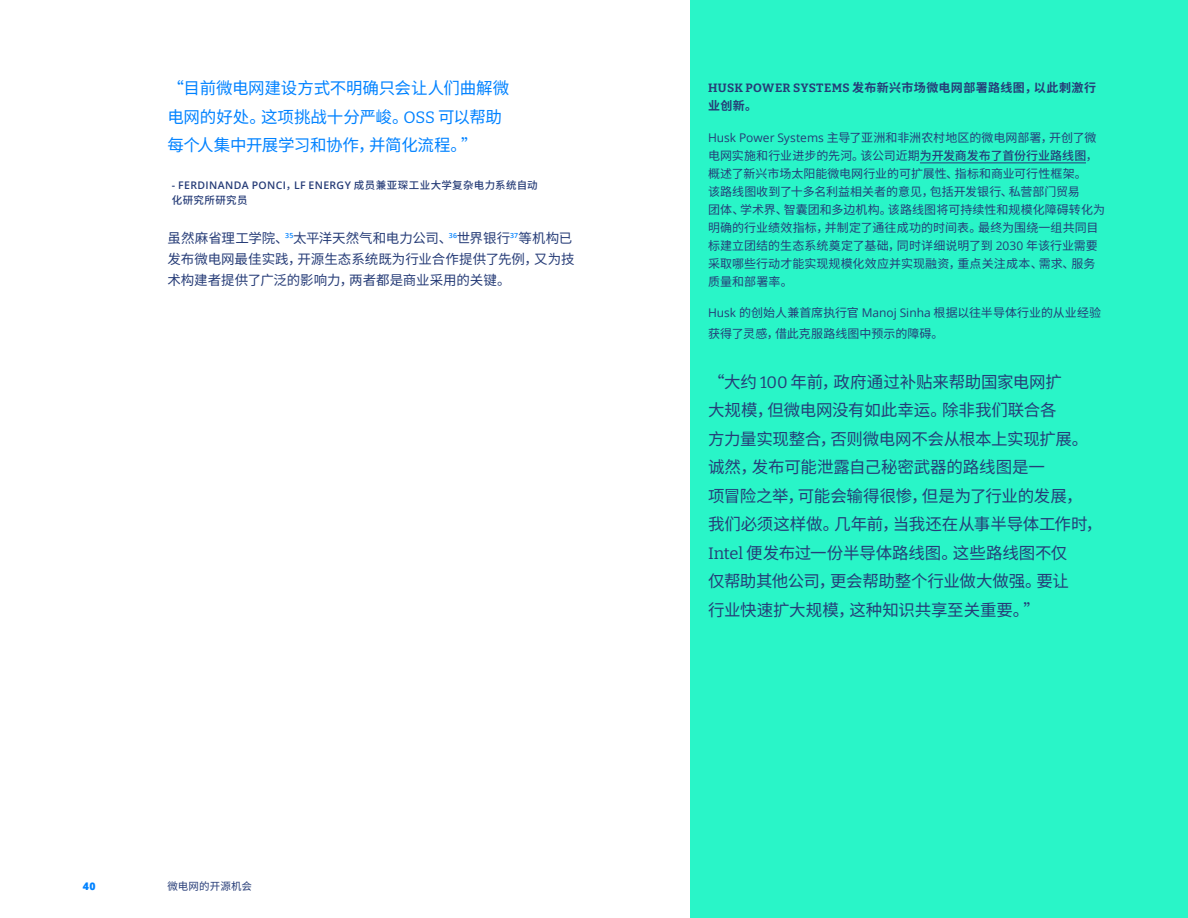
<style>
.page{position:relative;width:1188px;height:918px;background:#fff}
.page>*{position:absolute;margin:0;border:0;box-sizing:border-box;transform-origin:0 0}
.Pull_Quote{font:16.5px/28.5px "Noto Sans CJ Ksc";letter-spacing:-.015em;color:#263c77}
.Pull_Quote-2{font:16.5px/28.5px "Noto Sans CJ Ksc";letter-spacing:-.015em;color:#0082ff}
.Body{font:13.5px/21px "Noto Sans CJ Ksc";letter-spacing:-.005em;color:#263c77}
.Body-2{font:12px/18px "Noto Sans CJ Ksc";color:#263c77}
.Body-3{font:700 12px/18px "Noto Sans CJ Ksc";letter-spacing:.035em;color:#263c77}
.Quote_Attribute{font:500 10.5px/15px "Noto Sans CJ Ksc";letter-spacing:.03em;color:#263c77}
.t1{font:10.5px "Noto Sans CJ Ksc";letter-spacing:.01em;color:#263c77}
.t2{font:800 10.5px "Open Sans";color:#0082ff}
.s1{font-family:"Bitter";font-weight:100}
.s2{font-family:"Open Sans";font-weight:600}
.s3{font-family:"Open Sans"}
.s4{font-weight:500}
</style>
<div class="page">
<div style="left:690px;top:0;width:498px;height:918px;background:#29f5c8"></div>
<hr style="left:920px;top:163px;width:166px;height:1px;background:#263c77">
<p class="Pull_Quote-2" style="left:167px;top:74px;width:343px">“目前微电网建设方式不明确只会让人们曲解微电网的好处。这项挑战十分严峻。<span class="s1">OSS</span> 可以帮助每个人集中开展学习和协作，并简化流程。”</p>
<p class="Quote_Attribute" style="left:172px;top:178px;width:367px"><span class="s2">- FERDINANDA PONCI</span>，<span class="s2">LF ENERGY</span> 成员兼亚琛工业大学复杂电力系统自动化研究所研究员</p>
<p class="Body" style="left:167px;top:228px;width:409px">虽然麻省理工学院、<sup>35</sup>太平洋天然气和电力公司、<sup>36</sup>世界银行<sup>37</sup>等机构已发布微电网最佳实践，开源生态系统既为行业合作提供了先例，又为技术构建者提供了广泛的影响力，两者都是商业采用的关键。</p>
<p class="t2" style="left:83px;top:878px;width:14px">40</p>
<p class="t1" style="left:167px;top:880px;width:86px">微电网的开源机会</p>
<p class="Body-3" style="left:708px;top:79px;width:390px"><span class="s1">HUSK POWER SYSTEMS</span> 发布新兴市场微电网部署路线图，以此刺激行业创新。</p>
<p class="Body-2" style="left:708px;top:129px;width:399px"><span class="s3">Husk Power Systems</span> 主导了亚洲和非洲农村地区的微电网部署，开创了微电网实施和行业进步的先河。该公司近期<span class="s4">为开发商发布了首份行业路线图</span>，概述了新兴市场太阳能微电网行业的可扩展性、指标和商业可行性框架。<br>该路线图收到了十多名利益相关者的意见，包括开发银行、私营部门贸易<br>团体、学术界、智囊团和多边机构。该路线图将可持续性和规模化障碍转化为明确的行业绩效指标，并制定了通往成功的时间表。最终为围绕一组共同目标建立团结的生态系统奠定了基础，同时详细说明了到 <span class="s3">2030</span> 年该行业需要采取哪些行动才能实现规模化效应并实现融资，重点关注成本、需求、服务质量和部署率。</p>
<p class="Body-2" style="left:708px;top:303px;width:395px;line-height:21px"><span class="s3">Husk</span> 的创始人兼首席执行官 <span class="s3">Manoj Sinha</span> 根据以往半导体行业的从业经验获得了灵感，借此克服路线图中预示的障碍。</p>
<p class="Pull_Quote" style="left:708px;top:368px;width:396px">“大约 <span class="s1">100</span> 年前，政府通过补贴来帮助国家电网扩<br>大规模，但微电网没有如此幸运。除非我们联合各<br>方力量实现整合，否则微电网不会从根本上实现扩展。诚然，发布可能泄露自己秘密武器的路线图是一<br>项冒险之举，可能会输得很惨，但是为了行业的发展，我们必须这样做。几年前，当我还在从事半导体工作时，<br><span class="s1">Intel</span> 便发布过一份半导体路线图。这些路线图不仅<br>仅帮助其他公司，更会帮助整个行业做大做强。要让<br>行业快速扩大规模，这种知识共享至关重要。”</p>
</div>
